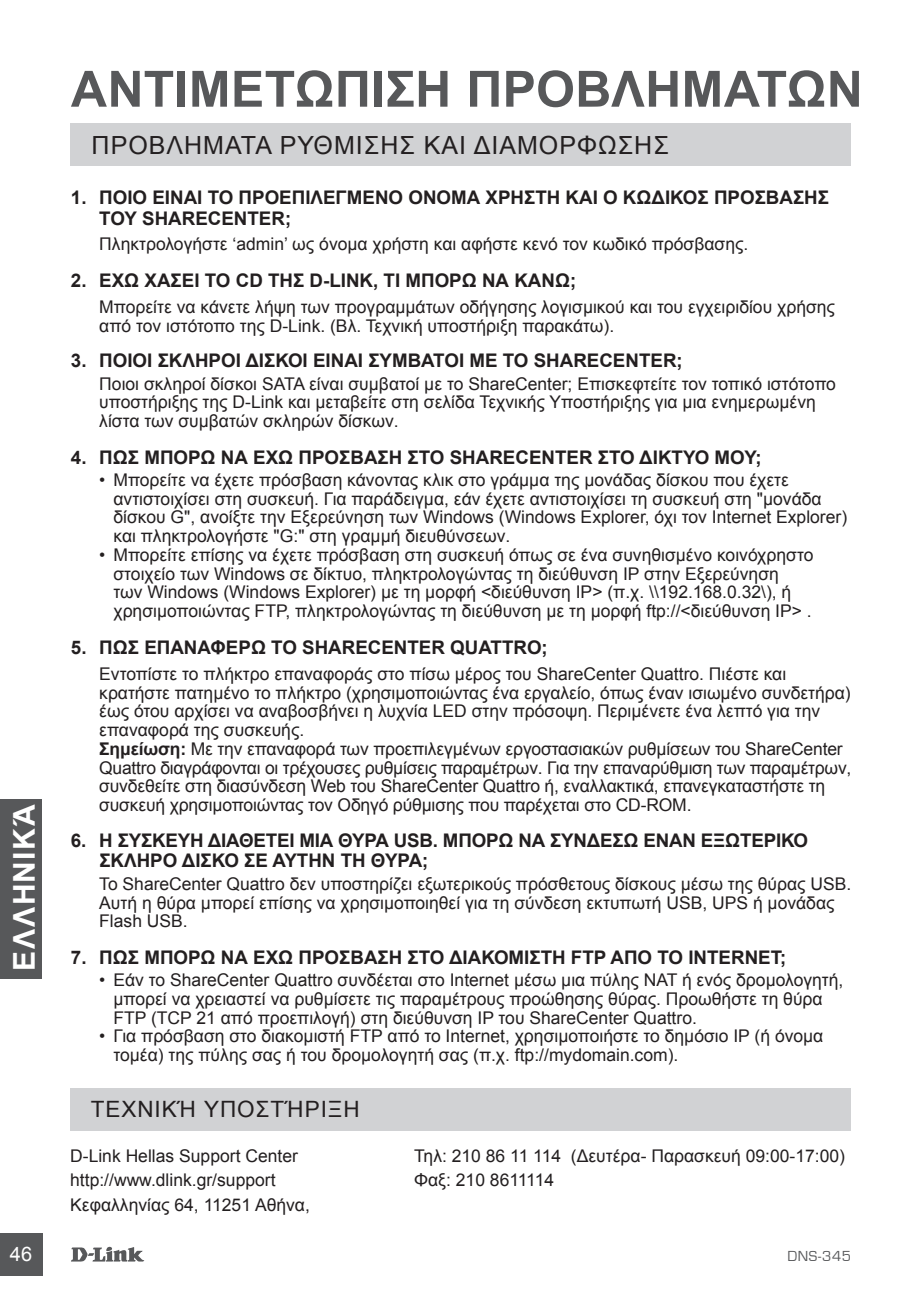
<style>
.page{position:relative;width:922px;height:1297px;background:#fff}
.page>*{position:absolute;margin:0;border:0;box-sizing:border-box;transform-origin:0 0}
.t1{font:700 50px "Arial";letter-spacing:.005em;color:#57585a}
.t2{font:700 30px "Arial";letter-spacing:.045em;color:#fff}
.t3{font:25px "Arial";letter-spacing:.04em;color:#231f20}
.t4{font:22.5px "Arial";letter-spacing:.04em;color:#231f20}
.t5{font:20px "Arial";color:#fff}
.t6{font:700 18.75px "Arial";color:#231f20}
.t7{font:17.5px/18.8px "Arial";color:#231f20}
.t8{font:15px "Eurostile";color:#57585a}
.s1{font-weight:700}
</style>
<div class="page">
<svg style="left:71px;top:1247px;width:73px;height:14px"></svg>
<div style="left:0;top:1233px;width:43px;height:43px;background:#57585a"></div>
<div style="left:0;top:799px;width:42px;height:179px;background:#57585a"></div>
<div style="left:71px;top:124px;width:779px;height:42px;background:#d1d2d4"></div>
<div style="left:70px;top:1089px;width:780px;height:42px;background:#d1d2d4"></div>
<h2 class="t2" style="left:4px;top:971px;width:168px;rotate:-90deg">ΕΛΛΗΝΙΚΆ</h2>
<h1 class="t1" style="left:71px;top:56px;width:793px">ΑΝΤΙΜΕΤΩΠΙΣΗ ΠΡΟΒΛΗΜΑΤΩΝ</h1>
<h3 class="t3" style="left:92px;top:129px;width:578px">ΠΡΟΒΛΗΜΑΤΑ ΡΥΘΜΙΣΗΣ ΚΑΙ ΔΙΑΜΟΡΦΩΣΗΣ</h3>
<p class="t6" style="left:71px;top:185px;width:54px">1. ΠΟΙΟ</p>
<p class="t6" style="left:152px;top:185px;width:11px">ΕΊΝΑΙ</p>
<p class="t6" style="left:208px;top:185px;width:45px">ΤΟ ΠΡΟΕΠΙΛΕΓΜΈΝΟ</p>
<p class="t6" style="left:408px;top:185px;width:16px">ΌΝΟΜΑ</p>
<p class="t6" style="left:485px;top:185px;width:14px">ΧΡΉΣΤΗ</p>
<p class="t6" style="left:565px;top:185px;width:11px">ΚΑΙ</p>
<p class="t6" style="left:603px;top:185px;width:33px">Ο ΚΩΔΙΚΌΣ</p>
<p class="t6" style="left:713px;top:185px;width:14px">ΠΡΌΣΒΑΣΗΣ</p>
<p class="t6" style="left:99px;top:205px;width:14px">ΤΟΥ</p>
<p class="t6" style="left:142px;top:205px;width:150px">SHARECENTER;</p>
<p class="t7" style="left:99px;top:235px;width:650px">Πληκτρολογήστε ‘admin’ ως όνομα χρήστη και αφήστε κενό τον κωδικό πρόσβασης.</p>
<p class="t6" style="left:71px;top:268px;width:42px">2. ΈΧΩ</p>
<p class="t6" style="left:144px;top:268px;width:12px">ΧΆΣΕΙ</p>
<p class="t6" style="left:205px;top:268px;width:76px">ΤΟ CD ΤΗΣ</p>
<p class="t6" style="left:309px;top:268px;width:111px">D-LIN K, ΤΙ ΜΠΟΡΏ</p>
<p class="t6" style="left:482px;top:268px;width:47px">ΝΑ ΚΆΝΩ</p>
<p class="t6" style="left:570px;top:268px;width:8px">;</p>
<p class="t7" style="left:99px;top:298px;width:737px">Μπορείτε να κάνετε λήψη των προγραμμάτων οδήγησης λογισμικού και του εγχειριδίου χρήσης από τον ιστότοπο της D-Link. (Βλ. Τεχνική υποστήριξη παρακάτω).</p>
<p class="t6" style="left:71px;top:348px;width:53px">3. ΠΟΙΟΙ</p>
<p class="t6" style="left:158px;top:348px;width:13px">ΣΚΛΗΡΟΊ</p>
<p class="t6" style="left:245px;top:348px;width:12px">ΔΊΣΚΟΙ</p>
<p class="t6" style="left:313px;top:348px;width:11px">ΕΊΝΑΙ</p>
<p class="t6" style="left:368px;top:348px;width:13px">ΣΥΜΒΑΤΟΊ</p>
<p class="t6" style="left:469px;top:348px;width:215px">ΜΕ ΤΟ SHARECENTER;</p>
<p class="t7" style="left:99px;top:374px;width:738px">Ποιοι σκληροί δίσκοι SATA είναι συμβατοί με το ShareCenter; Επισκεφτείτε τον τοπικό ιστότοπο υποστήριξης της D-Link και μεταβείτε στη σελίδα Τεχνικής Υποστήριξης για μια ενημερωμένη λίστα των συμβατών σκληρών δίσκων.</p>
<p class="t6" style="left:71px;top:445px;width:89px">4. ΠΏΣ ΜΠΟΡΏ</p>
<p class="t6" style="left:221px;top:445px;width:46px">ΝΑ ΈΧΩ</p>
<p class="t6" style="left:298px;top:445px;width:14px">ΠΡΌΣΒΑΣΗ</p>
<p class="t6" style="left:407px;top:445px;width:13px">ΣΤΟ</p>
<p class="t6" style="left:449px;top:445px;width:161px">SHARECENTER ΣΤΟ</p>
<p class="t6" style="left:639px;top:445px;width:13px">ΔΊΚΤΥΌ</p>
<p class="t6" style="left:714px;top:445px;width:15px">ΜΟΥ</p>
<p class="t6" style="left:755px;top:445px;width:8px">;</p>
<p class="t7" style="left:113px;top:470px;width:735px;text-indent:-14px">• Μπορείτε να έχετε πρόσβαση κάνοντας κλικ στο γράμμα της μονάδας δίσκου που έχετε αντιστοιχίσει στη συσκευή. Για παράδειγμα, εάν έχετε αντιστοιχίσει τη συσκευή στη "μονάδα δίσκου G", ανοίξτε την Εξερεύνηση των Windows (Windows Explorer, όχι τον Internet Explorer) και πληκτρολογήστε "G:" στη γραμμή διευθύνσεων.</p>
<p class="t7" style="left:113px;top:545px;width:701px;text-indent:-14px">• Μπορείτε επίσης να έχετε πρόσβαση στη συσκευή όπως σε ένα συνηθισμένο κοινόχρηστο στοιχείο των Windows σε δίκτυο, πληκτρολογώντας τη διεύθυνση IP στην Εξερεύνηση<br>των Windows (Windows Explorer) με τη μορφή &lt;διεύθυνση IP&gt; (π.χ. \\192.168.0.32\), ή χρησιμοποιώντας FTP, πληκτρολογώντας τη διεύθυνση με τη μορφή ftp://&lt;διεύθυνση IP&gt; .</p>
<p class="t6" style="left:71px;top:635px;width:88px">5. ΠΏΣ ΕΠΑΝΑΦΈΡΩ</p>
<p class="t6" style="left:271px;top:635px;width:278px">ΤΟ SHARECENTER QUATTRO;</p>
<p class="t7" style="left:99px;top:664px;width:753px">Εντοπίστε το πλήκτρο επαναφοράς στο πίσω μέρος του ShareCenter Quattro. Πιέστε και κρατήστε πατημένο το πλήκτρο (χρησιμοποιώντας ένα εργαλείο, όπως έναν ισιωμένο συνδετήρα) έως ότου αρχίσει να αναβοσβήνει η λυχνία LED στην πρόσοψη. Περιμένετε ένα λεπτό για την επαναφορά της συσκευής.<br><span class="s1">ΣΗΜΕΊΩΣΗ:</span> Με την επαναφορά των προεπιλεγμένων εργοστασιακών ρυθμίσεων του ShareCenter Quattro διαγράφονται οι τρέχουσες ρυθμίσεις παραμέτρων. Για την επαναρύθμιση των παραμέτρων, συνδεθείτε στη διασύνδεση Web του ShareCenter Quattro ή, εναλλακτικά, επανεγκαταστήστε τη συσκευή χρησιμοποιώντας τον Οδηγό ρύθμισης που παρέχεται στο CD-ROM.</p>
<p class="t6" style="left:71px;top:828px;width:60px">6. Η ΣΥΣΚΕΥΉ</p>
<p class="t6" style="left:208px;top:828px;width:12px">ΔΙΑΘΈΤΕΙ</p>
<p class="t6" style="left:299px;top:828px;width:12px">ΜΙΑ</p>
<p class="t6" style="left:338px;top:828px;width:14px">ΘΎΡΑ</p>
<p class="t6" style="left:394px;top:828px;width:79px">USB. ΜΠΟΡΏ</p>
<p class="t6" style="left:518px;top:828px;width:46px">ΝΑ ΣΥΝΔΈΣΩ</p>
<p class="t6" style="left:643px;top:828px;width:14px">ΈΝΑΝ</p>
<p class="t6" style="left:700px;top:828px;width:37px">ΕΞΩΤΕΡΙΚΌ</p>
<p class="t6" style="left:99px;top:848px;width:14px">ΣΚΛΗΡΌ</p>
<p class="t6" style="left:182px;top:848px;width:13px">ΔΊΣΚΟ</p>
<p class="t6" style="left:244px;top:848px;width:42px">ΣΕ ΑΥΤΉΝ</p>
<p class="t6" style="left:340px;top:848px;width:44px">ΤΗ ΘΎΡΑ</p>
<p class="t6" style="left:422px;top:848px;width:8px">;</p>
<p class="t7" style="left:99px;top:874px;width:753px">Το ShareCenter Quattro δεν υποστηρίζει εξωτερικούς πρόσθετους δίσκους μέσω της θύρας USB.<br>Αυτή η θύρα μπορεί επίσης να χρησιμοποιηθεί για τη σύνδεση εκτυπωτή USB, UPS ή μονάδας<br>Flash USB.</p>
<p class="t6" style="left:71px;top:944px;width:89px">7. ΠΏΣ ΜΠΟΡΏ</p>
<p class="t6" style="left:221px;top:944px;width:46px">ΝΑ ΈΧΩ</p>
<p class="t6" style="left:298px;top:944px;width:14px">ΠΡΌΣΒΑΣΗ</p>
<p class="t6" style="left:407px;top:944px;width:13px">ΣΤΟ</p>
<p class="t6" style="left:449px;top:944px;width:13px">ΔΙΑΚΟΜΙΣΤΉ</p>
<p class="t6" style="left:570px;top:944px;width:55px">FTP ΑΠΌ</p>
<p class="t6" style="left:657px;top:944px;width:130px">ΤΟ INTERNET;</p>
<p class="t7" style="left:113px;top:971px;width:731px;text-indent:-14px">• Εάν το ShareCenter Quattro συνδέεται στο Internet μέσω μια πύλης NAT ή ενός δρομολογητή, μπορεί να χρειαστεί να ρυθμίσετε τις παραμέτρους προώθησης θύρας. Προωθήστε τη θύρα<br>FTP (TCP 21 από προεπιλογή) στη διεύθυνση IP του ShareCenter Quattro.</p>
<p class="t7" style="left:113px;top:1027px;width:711px;text-indent:-14px">• Για πρόσβαση στο διακομιστή FTP από το Internet, χρησιμοποιήστε το δημόσιο IP (ή όνομα τομέα) της πύλης σας ή του δρομολογητή σας (π.χ. ftp://mydomain.com).</p>
<p class="t4" style="left:91px;top:1094px;width:270px">ΤΕΧΝΙΚΉ ΥΠΟΣΤΉΡΙΞΗ</p>
<p class="t7" style="left:70px;top:1143px;width:241px;line-height:24.5px">D-Link Hellas Support Center http://www.dlink.gr/support<br>Κεφαλληνίας 64, 11251 Αθήνα,</p>
<p class="t7" style="left:414px;top:1143px;width:432px;line-height:24.5px">Τηλ: 210 86 11 114 (Δευτέρα- Παρασκευή 09:00-17:00)<br>Φαξ: 210 8611114</p>
<p class="t5" style="left:10px;top:1241px;width:24px">46</p>
<p class="t8" style="left:787px;top:1248px;width:65px">DNS-345</p>
</div>
